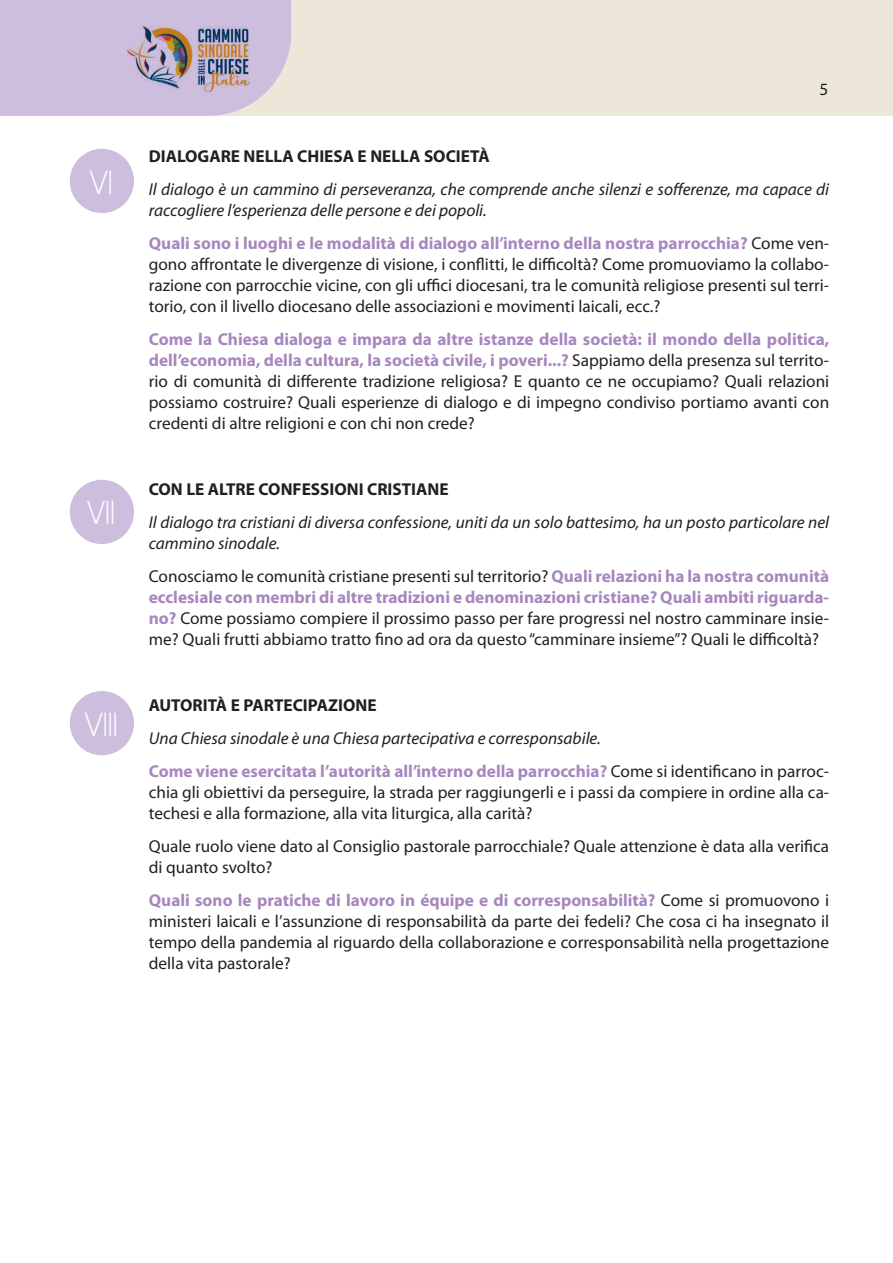
<style>
.page{position:relative;width:893px;height:1263px;background:#fff}
.page>*{position:absolute;margin:0;border:0;box-sizing:border-box;transform-origin:0 0}
.Numero{font:32.4px "Blevio";color:#fff}
.t1{font:17.25px/21px "Myriad Pro";color:#231f20;text-align:justify}
.t2{font:italic 17.25px/21px "Myriad Pro";color:#231f20}
.Testo_Bold{font:700 17.25px "Myriad Pro";color:#231f20}
.s1{font-weight:700;color:#a787be}
</style>
<div class="page">
<div style="left:0;top:0;width:893px;height:116px;background:#ede7d9"></div>
<div style="left:0;top:0;width:291px;height:116px;background:#ccbedc"></div>
<img style="left:128px;top:26px;width:122px;height:66px">
<div style="left:70px;top:691px;width:64px;height:64px;background:#ccbedc;border-radius:50%"></div>
<div style="left:70px;top:149px;width:64px;height:64px;background:#ccbedc;border-radius:50%"></div>
<div style="left:70px;top:480px;width:64px;height:64px;background:#ccbedc;border-radius:50%"></div>
<p class="Numero" style="left:90px;top:163px;width:25px">VI</p>
<p class="Numero" style="left:87px;top:494px;width:30px">VII</p>
<p class="Numero" style="left:85px;top:706px;width:35px">VIII</p>
<p class="t1" style="left:820px;top:78px;width:10px">5</p>
<p class="Testo_Bold" style="left:149px;top:145px;width:342px">DIALOGARE NELLA CHIESA E NELLA SOCIETÀ</p>
<p class="t2" style="left:149px;top:178px;width:682px">Il dialogo è un cammino di perseveranza, che comprende anche silenzi e sofferenze, ma capace di raccogliere l’esperienza delle persone e dei popoli.</p>
<p class="t1" style="left:149px;top:232px;width:682px"><span class="s1">Quali sono i luoghi e le modalità di dialogo all’interno della nostra parrocchia?</span> Come ven&shy;gono affrontate le divergenze di visione, i conflitti, le difficoltà? Come promuoviamo la collabo&shy;razione con parrocchie vicine, con gli uffici diocesani, tra le comunità religiose presenti sul terri&shy;torio, con il livello diocesano delle associazioni e movimenti laicali, ecc.?</p>
<p class="t1" style="left:149px;top:328px;width:682px"><span class="s1">Come la Chiesa dialoga e impara da altre istanze della società: il mondo della politica, dell’economia, della cultura, la società civile, i poveri...?</span> Sappiamo della presenza sul territo&shy;rio di comunità di differente tradizione religiosa? E quanto ce ne occupiamo? Quali relazioni possiamo costruire? Quali esperienze di dialogo e di impegno condiviso portiamo avanti con credenti di altre religioni e con chi non crede?</p>
<p class="Testo_Bold" style="left:149px;top:478px;width:301px">CON LE ALTRE CONFESSIONI CRISTIANE</p>
<p class="t2" style="left:149px;top:511px;width:682px">Il dialogo tra cristiani di diversa confessione, uniti da un solo battesimo, ha un posto particolare nel cammino sinodale.</p>
<p class="t1" style="left:149px;top:565px;width:682px">Conosciamo le comunità cristiane presenti sul territorio? <span class="s1">Quali relazioni ha la nostra comunità ecclesiale con membri di altre tradizioni e denominazioni cristiane? Quali ambiti riguarda&shy;no?</span> Come possiamo compiere il prossimo passo per fare progressi nel nostro camminare insie&shy;me? Quali frutti abbiamo tratto fino ad ora da questo “camminare insieme”? Quali le difficoltà?</p>
<p class="Testo_Bold" style="left:149px;top:694px;width:229px">AUTORITÀ E PARTECIPAZIONE</p>
<p class="t2" style="left:149px;top:727px;width:453px">Una Chiesa sinodale è una Chiesa partecipativa e corresponsabile.</p>
<p class="t1" style="left:149px;top:760px;width:682px"><span class="s1">Come viene esercitata l’autorità all’interno della parrocchia?</span> Come si identificano in parroc&shy;chia gli obiettivi da perseguire, la strada per raggiungerli e i passi da compiere in ordine alla ca&shy;techesi e alla formazione, alla vita liturgica, alla carità?</p>
<p class="t1" style="left:149px;top:835px;width:682px">Quale ruolo viene dato al Consiglio pastorale parrocchiale? Quale attenzione è data alla verifica di quanto svolto?</p>
<p class="t1" style="left:149px;top:889px;width:682px"><span class="s1">Quali sono le pratiche di lavoro in équipe e di corresponsabilità?</span> Come si promuovono i ministeri laicali e l’assunzione di responsabilità da parte dei fedeli? Che cosa ci ha insegnato il tempo della pandemia al riguardo della collaborazione e corresponsabilità nella progettazione della vita pastorale?</p>
</div>
